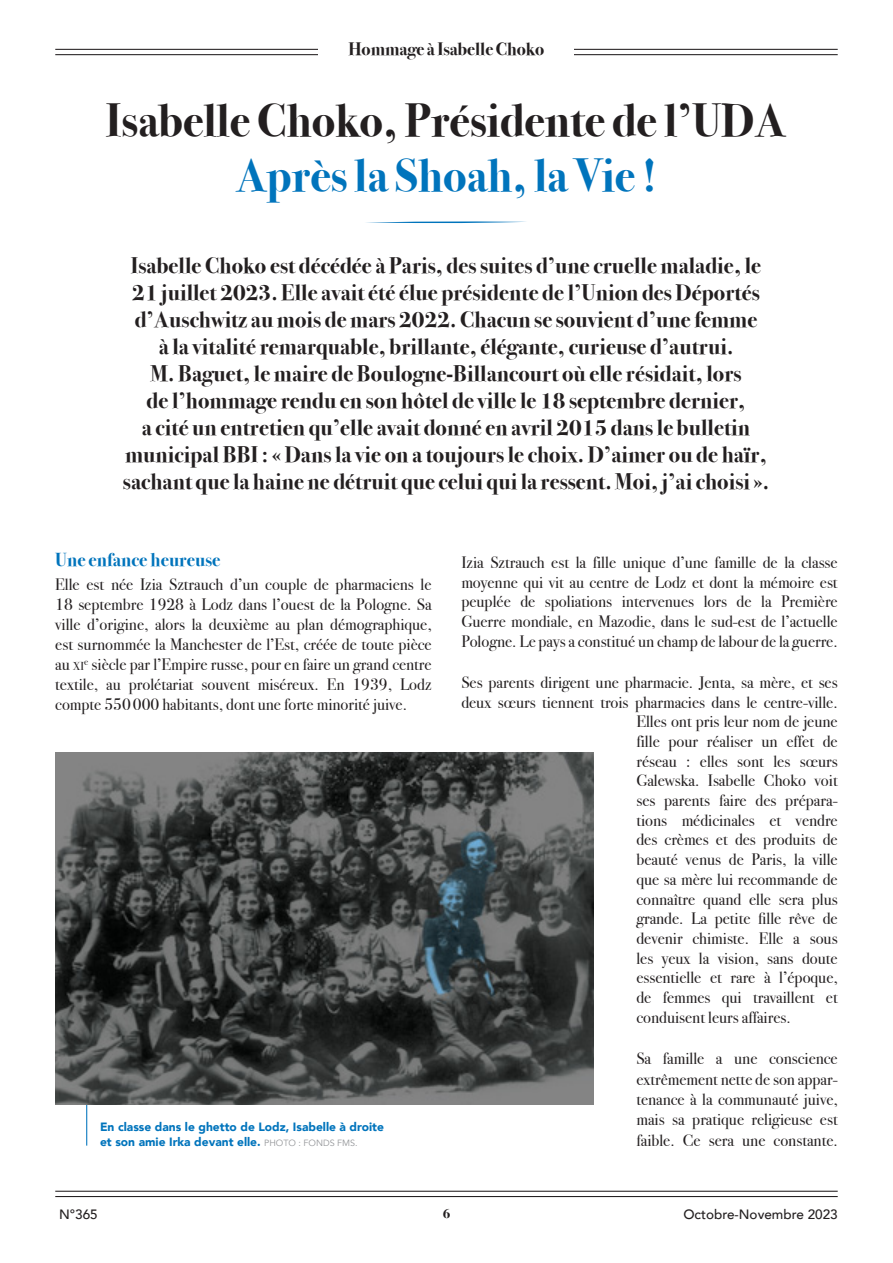
<style>
.page{position:relative;width:893px;height:1263px;background:#fff}
.page>*{position:absolute;margin:0;border:0;box-sizing:border-box;transform-origin:0 0}
.t1{font:700 46.5px "Bodoni Svty Two ITCTT";color:#231f20}
.t2{font:700 46.5px "Bodoni Svty Two ITCTT";color:#0074bc}
.t3{font:700 22.5px/27px "Bodoni Svty Two ITCTT";letter-spacing:.005em;color:#231f20;text-align:center}
.t4{font:700 18.75px "Bodoni Svty Two ITCTT";letter-spacing:.005em;color:#0074bc}
.t5{font:700 18px "Bodoni Svty Two OSITCTT";color:#231f20}
.t6{font:16.5px/20px "Bodoni Svty Two ITCTT";color:#231f20;text-align:justify}
.t7{font:500 13.5px "Avenir";color:#231f20}
.t8{font:700 13.5px "Bodoni Svty Two ITCTT";color:#231f20}
.t9{font:900 12px/14.4px "Avenir";color:#0074bc}
.s1{font-size:11.55px}
.s2{font-weight:400;font-size:9px;color:#939598}
</style>
<div class="page">
<hr style="left:55px;top:1191px;width:783px;height:1px;background:#231f20">
<hr style="left:55px;top:1196px;width:783px;height:1px;background:#231f20">
<hr style="left:55px;top:49px;width:783px;height:1px;background:#231f20">
<hr style="left:55px;top:54px;width:783px;height:1px;background:#231f20">
<svg style="left:366px;top:221px;width:160px;height:3px"></svg>
<div style="left:319px;top:39px;width:255px;height:21px;background:#fff"></div>
<hr style="left:86px;top:1104px;width:1px;height:41px;background:#0074bc">
<img style="left:55px;top:753px;width:539px;height:351px">
<p class="t5" style="left:349px;top:39px;width:197px">Hommage à Isabelle Choko</p>
<h1 class="t1" style="left:106px;top:81px;width:682px">Isabelle Choko, Présidente de l’UDA</h1>
<h1 class="t2" style="left:235px;top:137px;width:423px">Après la Shoah, la Vie !</h1>
<p class="t3" style="left:123px;top:250px;width:648px">Isabelle Choko est décédée à Paris, des suites d’une cruelle maladie, le 21 juillet 2023. Elle avait été élue présidente de l’Union des Déportés d’Auschwitz au mois de mars 2022. Chacun se souvient d’une femme<br>à la vitalité remarquable, brillante, élégante, curieuse d’autrui.<br>M. Baguet, le maire de Boulogne-Billancourt où elle résidait, lors<br>de l’hommage rendu en son hôtel de ville le 18 septembre dernier,<br>a cité un entretien qu’elle avait donné en avril 2015 dans le bulletin municipal BBI : « Dans la vie on a toujours le choix. D’aimer ou de haïr, sachant que la haine ne détruit que celui qui la ressent. Moi, j’ai choisi ».</p>
<p class="t4" style="left:55px;top:544px;width:167px">Une enfance heureuse</p>
<p class="t6" style="left:55px;top:573px;width:378px">Elle est née Izia Sztrauch d’un couple de pharmaciens le 18 septembre 1928 à Lodz dans l’ouest de la Pologne. Sa ville d’origine, alors la deuxième au plan démographique, est surnommée la Manchester de l’Est, créée de toute pièce au <span class="s1">xi</span><sup>e</sup> siècle par l’Empire russe, pour en faire un grand centre textile, au prolétariat souvent miséreux. En 1939, Lodz compte 550000 habitants, dont une forte minorité juive.</p>
<p class="t9" style="left:100px;top:1119px;width:285px">En classe dans le ghetto de Lodz, Isabelle à droite et son amie Irka devant elle. <span class="s2">PHOTO : FONDS FMS.</span></p>
<p class="t6" style="left:461px;top:551px;width:378px">Izia Sztrauch est la fille unique d’une famille de la classe moyenne qui vit au centre de Lodz et dont la mémoire est peuplée de spoliations intervenues lors de la Première Guerre mondiale, en Mazodie, dans le sud-est de l’actuelle Pologne. Le pays a constitué un champ de labour de la guerre.</p>
<p class="t6" style="left:461px;top:670px;width:378px">Ses parents dirigent une pharmacie. Jenta, sa mère, et ses</p>
<p class="t6" style="left:461px;top:690px;width:378px">deux sœurs tiennent trois pharmacies dans le centre-ville.</p>
<p class="t6" style="left:636px;top:710px;width:203px">Elles ont pris leur nom de jeune</p>
<p class="t6" style="left:636px;top:730px;width:203px">fille pour réaliser un effet de</p>
<p class="t6" style="left:636px;top:749px;width:203px">réseau : elles sont les sœurs</p>
<p class="t6" style="left:636px;top:769px;width:203px">Galewska. Isabelle Choko voit</p>
<p class="t6" style="left:636px;top:789px;width:203px">ses parents faire des prépara-</p>
<p class="t6" style="left:636px;top:808px;width:203px">tions médicinales et vendre</p>
<p class="t6" style="left:636px;top:828px;width:203px">des crèmes et des produits de</p>
<p class="t6" style="left:636px;top:848px;width:203px">beauté venus de Paris, la ville</p>
<p class="t6" style="left:636px;top:867px;width:203px">que sa mère lui recommande de</p>
<p class="t6" style="left:636px;top:887px;width:203px">connaître quand elle sera plus</p>
<p class="t6" style="left:636px;top:907px;width:203px">grande. La petite fille rêve de</p>
<p class="t6" style="left:636px;top:927px;width:203px">devenir chimiste. Elle a sous</p>
<p class="t6" style="left:636px;top:946px;width:203px">les yeux la vision, sans doute</p>
<p class="t6" style="left:636px;top:966px;width:203px">essentielle et rare à l’époque,</p>
<p class="t6" style="left:636px;top:986px;width:203px">de femmes qui travaillent et</p>
<p class="t6" style="left:636px;top:1005px;width:156px">conduisent leurs affaires.</p>
<p class="t6" style="left:636px;top:1047px;width:203px">Sa famille a une conscience extrêmement nette de son appar&shy;tenance à la communauté juive, mais sa pratique religieuse est faible. Ce sera une constante.</p>
<p class="t7" style="left:59px;top:1202px;width:40px">N°365</p>
<p class="t8" style="left:443px;top:1202px;width:9px">6</p>
<p class="t7" style="left:683px;top:1202px;width:156px">Octobre-Novembre 2023</p>
</div>
